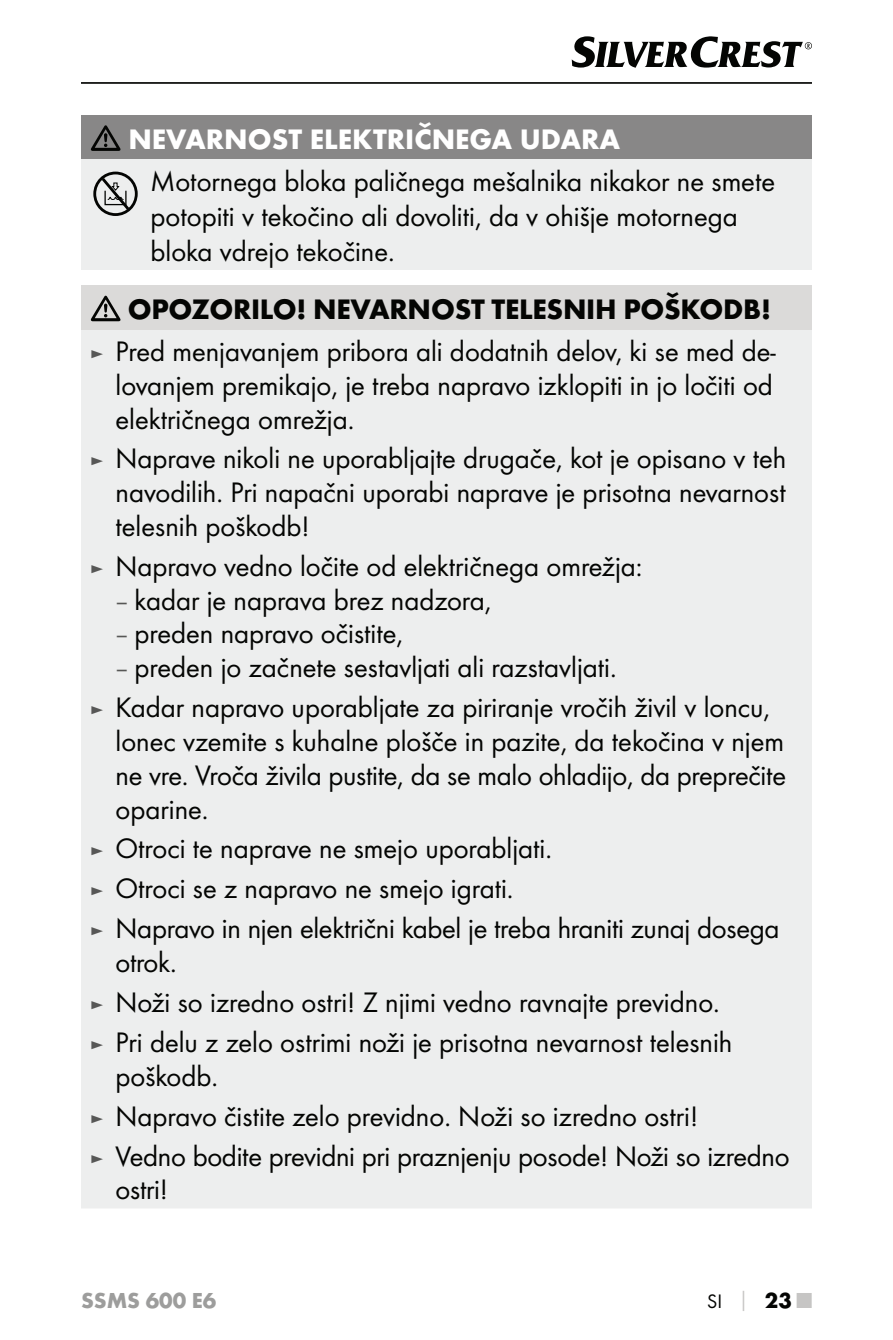
<style>
.page{position:relative;width:893px;height:1340px;background:#fff}
.page>*{position:absolute;margin:0;border:0;box-sizing:border-box;transform-origin:0 0}
.t1{font:29.25px/33.8px "Futura Boo";color:#040503}
.t2{font:700 29.25px "Futura";letter-spacing:-.01em;color:#040503}
.t3{font:700 29.25px "Futura";color:#fff}
.t4{font:700 22.5px "Futura";color:#9d9d9c}
.t5{font:20.25px "Futura Boo";color:#040503}
.s1{font-size:20.25px;color:#575756}
.s2{font-family:"Verdana";font-size:20.25px;color:#575756}
.s3{font-family:"Futura";font-weight:700;color:#c6c5c4}
.s4{font-family:"Futura";font-weight:700;font-size:22.5px}
.s5{font-family:"Futura";font-weight:700;font-size:22.5px;color:#c6c5c4}
</style>
<div class="page">
<hr style="left:81px;top:82px;width:731px;height:2px;background:#040503">
<svg style="left:572px;top:36px;width:240px;height:32px"></svg>
<div style="left:81px;top:115px;width:731px;height:45px;background:#888787"></div>
<div style="left:81px;top:160px;width:731px;height:110px;background:#edeeee"></div>
<svg style="left:91px;top:125px;width:29px;height:26px"></svg>
<div style="left:93px;top:172px;width:45px;height:44px;border:3px solid #040503;border-radius:50%"></div>
<svg style="left:99px;top:175px;width:33px;height:38px"></svg>
<div style="left:81px;top:285px;width:731px;height:45px;background:#dbdad9"></div>
<div style="left:81px;top:330px;width:731px;height:878px;background:#edeeee"></div>
<svg style="left:91px;top:296px;width:29px;height:25px"></svg>
<p class="t3" style="left:128px;top:127px;width:493px">NEVARNOST ELEKTRIČNEGA UDARA</p>
<p class="t1" style="left:151px;top:165px;width:626px;line-height:35.1px">Motornega bloka paličnega mešalnika nikakor ne smete potopiti v tekočino ali dovoliti, da v ohišje motornega bloka vdrejo tekočine.</p>
<p class="t2" style="left:128px;top:298px;width:645px">OPOZORILO! NEVARNOST TELESNIH POŠKODB!</p>
<p class="t1" style="left:116px;top:336px;width:662px;text-align:justify;text-indent:-26px"><span class="s1">►</span> Pred menjavanjem pribora ali dodatnih delov, ki se med de&shy;lovanjem premikajo, je treba napravo izklopiti in jo ločiti od električnega omrežja.</p>
<p class="t1" style="left:116px;top:443px;width:672px;text-align:justify;text-indent:-26px"><span class="s1">►</span> Naprave nikoli ne uporabljajte drugače, kot je opisano v teh navodilih. Pri napačni uporabi naprave je prisotna nevarnost telesnih poškodb!</p>
<p class="t1" style="left:90px;top:551px;width:554px"><span class="s1">►</span> Napravo vedno ločite od električnega omrežja:</p>
<p class="t1" style="left:116px;top:584px;width:378px"><span class="s2">–</span> kadar je naprava brez nadzora,</p>
<p class="t1" style="left:116px;top:618px;width:289px"><span class="s2">–</span> preden napravo očistite,</p>
<p class="t1" style="left:90px;top:649px;width:682px;line-height:40.1px;text-indent:26px"><span class="s2">–</span> preden jo začnete sestavljati ali razstavljati.<br><span class="s1">►</span> Kadar napravo uporabljate za piriranje vročih živil v loncu,</p>
<p class="t1" style="left:116px;top:726px;width:672px;text-align:justify">lonec vzemite s kuhalne plošče in pazite, da tekočina v njem ne vre. Vroča živila pustite, da se malo ohladijo, da preprečite oparine.</p>
<p class="t1" style="left:90px;top:830px;width:691px;line-height:40.1px"><span class="s1">►</span> Otroci te naprave ne smejo uporabljati.<br><span class="s1">►</span> Otroci se z napravo ne smejo igrati.<br><span class="s1">►</span> Napravo in njen električni kabel je treba hraniti zunaj dosega</p>
<p class="t1" style="left:90px;top:944px;width:644px;line-height:39.8px;text-indent:26px">otrok.<br><span class="s1">►</span> Noži so izredno ostri! Z njimi vedno ravnajte previdno. <span class="s1">►</span> Pri delu z zelo ostrimi noži je prisotna nevarnost telesnih</p>
<p class="t1" style="left:90px;top:1057px;width:701px;line-height:39.8px;text-indent:26px">poškodb.<br><span class="s1">►</span> Napravo čistite zelo previdno. Noži so izredno ostri!<br><span class="s1">►</span> Vedno bodite previdni pri praznjenju posode! Noži so izredno</p>
<p class="t1" style="left:116px;top:1174px;width:54px">ostri!</p>
<p class="t4" style="left:81px;top:1291px;width:137px">SSMS 600 E6</p>
<p class="t5" style="left:707px;top:1291px;width:106px">SI <span class="s3">│</span> <span class="s4">23</span> <span class="s5">■</span></p>
</div>
